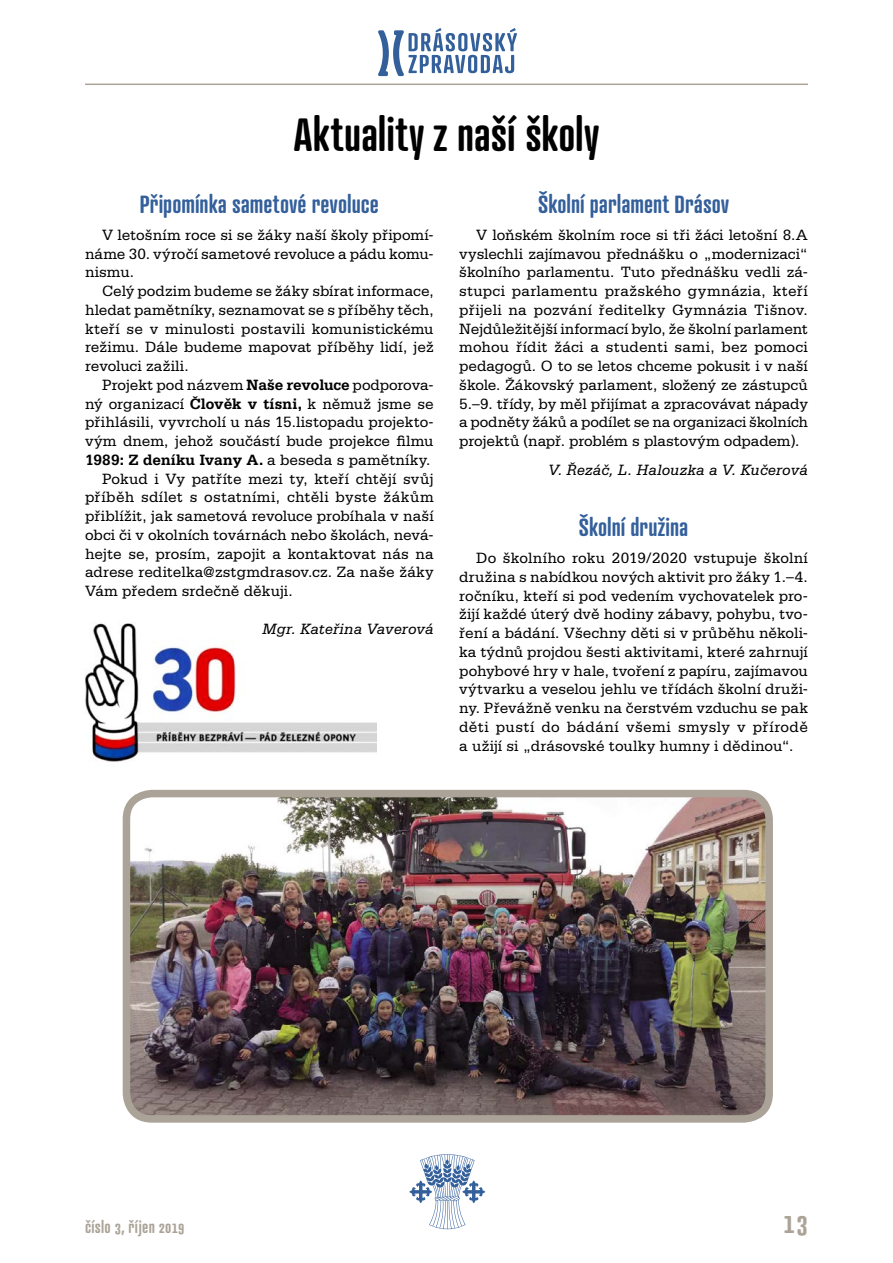
<style>
.page{position:relative;width:893px;height:1263px;background:#fff}
.page>*{position:absolute;margin:0;border:0;box-sizing:border-box;transform-origin:0 0}
.t1{font:600 45px "Atrament Std";color:#000}
.t2{font:600 30px "Atrament Std";color:#aba397}
.t3{font:600 24px "Atrament Std";color:#335f9b}
.t4{font:600 16.5px "Atrament Std";letter-spacing:.015em;color:#aba397}
.t5{font:15.75px/18.8px "Serifa CE";color:#000;text-align:justify}
.t6{font:italic 15.75px "Serifa CE";letter-spacing:.005em;color:#000}
.t7{font:15.75px "Serifa CE";letter-spacing:.02em;color:#000}
.t8{font:700 15.75px "Serifa CE";letter-spacing:-.005em;color:#000}
.s1{font-weight:700}
.s2{font-weight:400}
</style>
<div class="page">
<svg style="left:409px;top:1154px;width:76px;height:75px"></svg>
<svg style="left:378px;top:28px;width:139px;height:48px"></svg>
<hr style="left:85px;top:84px;width:723px;height:1px;background:#aba397">
<img style="left:132px;top:799px;width:632px;height:315px">
<div style="left:123px;top:790px;width:650px;height:333px;border:8px solid #aba397;border-radius:26px"></div>
<img style="left:85px;top:623px;width:291px;height:139px">
<h1 class="t1" style="left:294px;top:105px;width:306px">Aktuality z naší školy</h1>
<h3 class="t3" style="left:140px;top:188px;width:241px">Připomínka sametové revoluce</h3>
<p class="t5" style="left:85px;top:225px;width:350px;text-indent:17px">V letošním roce si se žáky naší školy připomí&shy;náme 30. výročí sametové revoluce a pádu komu&shy;nismu.</p>
<p class="t5" style="left:85px;top:281px;width:350px;text-indent:17px">Celý podzim budeme se žáky sbírat informace, hledat pamětníky, seznamovat se s příběhy těch, kteří se v minulosti postavili komunistickému režimu. Dále budeme mapovat příběhy lidí, jež revoluci zažili.</p>
<p class="t5" style="left:102px;top:375px;width:333px">Projekt pod názvem <span class="s1">Naše revoluce</span> podporova-</p>
<p class="t5" style="left:85px;top:394px;width:350px">ný organizací <span class="s1">Člověk v tísni,</span> k němuž jsme se</p>
<p class="t5" style="left:85px;top:412px;width:350px">přihlásili, vyvrcholí u nás 15.listopadu projekto-</p>
<p class="t5" style="left:85px;top:431px;width:350px">vým dnem, jehož součástí bude projekce filmu</p>
<p class="t8" style="left:85px;top:450px;width:347px">1989: Z deníku Ivany A. <span class="s2">a beseda s pamětníky.</span></p>
<p class="t5" style="left:102px;top:469px;width:333px">Pokud i Vy patříte mezi ty, kteří chtějí svůj</p>
<p class="t7" style="left:85px;top:488px;width:350px">příběh sdílet s ostatními, chtěli byste žákům</p>
<p class="t5" style="left:85px;top:506px;width:350px">přiblížit, jak sametová revoluce probíhala v naší</p>
<p class="t5" style="left:85px;top:525px;width:350px">obci či v okolních továrnách nebo školách, nevá-</p>
<p class="t5" style="left:85px;top:544px;width:350px">hejte se, prosím, zapojit a kontaktovat nás na</p>
<p class="t5" style="left:85px;top:562px;width:350px">adrese reditelka@zstgmdrasov.cz. Za naše žáky</p>
<p class="t5" style="left:85px;top:581px;width:209px">Vám předem srdečně děkuji.</p>
<p class="t6" style="left:262px;top:619px;width:173px">Mgr. Kateřina Vaverová</p>
<h3 class="t3" style="left:538px;top:188px;width:192px">Školní parlament Drásov</h3>
<p class="t5" style="left:459px;top:225px;width:350px;text-indent:17px">V loňském školním roce si tři žáci letošní 8.A vyslechli zajímavou přednášku o „modernizaci“ školního parlamentu. Tuto přednášku vedli zá&shy;stupci parlamentu pražského gymnázia, kteří přijeli na pozvání ředitelky Gymnázia Tišnov.<br>Nejdůležitější informací bylo, že školní parlament mohou řídit žáci a studenti sami, bez pomoci pedagogů. O to se letos chceme pokusit i v naší škole. Žákovský parlament, složený ze zástupců 5.–9. třídy, by měl přijímat a zpracovávat nápady a podněty žáků a podílet se na organizaci školních projektů (např. problém s plastovým odpadem).</p>
<p class="t6" style="left:548px;top:461px;width:261px">V. Řezáč, L. Halouzka a V. Kučerová</p>
<h3 class="t3" style="left:579px;top:511px;width:111px">Školní družina</h3>
<p class="t5" style="left:459px;top:548px;width:350px;text-indent:17px">Do školního roku 2019/2020 vstupuje školní družina s nabídkou nových aktivit pro žáky 1.–4. ročníku, kteří si pod vedením vychovatelek pro&shy;žijí každé úterý dvě hodiny zábavy, pohybu, tvo&shy;ření a bádání. Všechny děti si v průběhu několi&shy;ka týdnů projdou šesti aktivitami, které zahrnují pohybové hry v hale, tvoření z papíru, zajímavou výtvarku a veselou jehlu ve třídách školní druži&shy;ny. Převážně venku na čerstvém vzduchu se pak děti pustí do bádání všemi smysly v přírodě a užijí si „drásovské toulky humny i dědinou“.</p>
<p class="t4" style="left:85px;top:1216px;width:101px">číslo 3, říjen 2019</p>
<h2 class="t2" style="left:784px;top:1202px;width:26px">13</h2>
</div>
